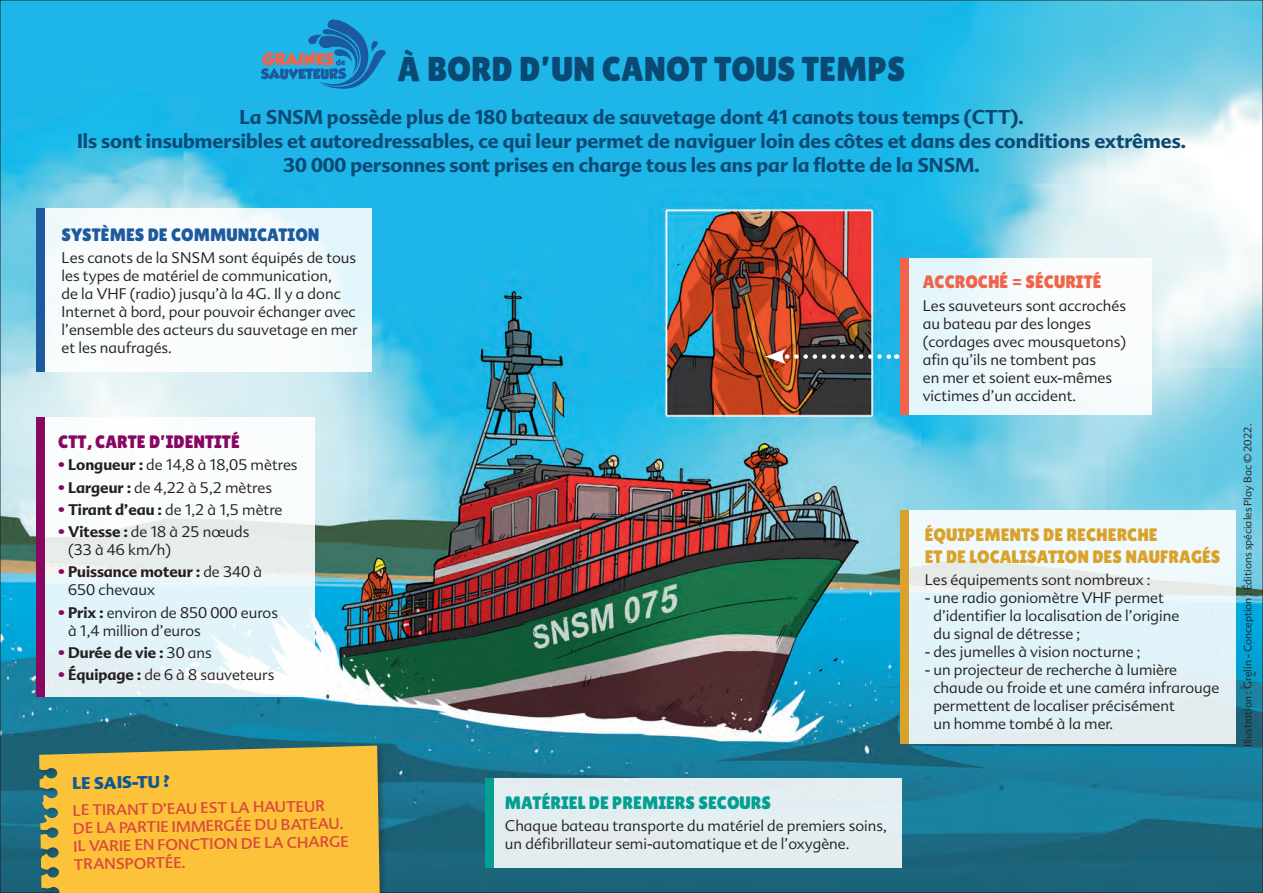
<style>
.page{position:relative;width:1263px;height:893px;background:#fff}
.page>*{position:absolute;margin:0;border:0;box-sizing:border-box;transform-origin:0 0}
.t1{font:34.5px "Lilita One";color:#0a4973}
.t2{font:700 19.5px/24px "Advert";color:#0a4973;text-align:center}
.t3{font:18px/21.6px "Lilita One";color:#d8a22b}
.t4{font:18px "Lilita One";color:#049e92}
.t5{font:18px "Lilita One";color:#1d5a9e}
.t6{font:18px "Lilita One";color:#890661}
.t7{font:18px "Lilita One";color:#f1634b}
.t8{font:900 16.5px "Advert";color:#0d5796}
.t9{font:300 15px/18px "Advert";color:#231f20}
.t10{font:15px/18px "Advert";color:#d9493f}
.t11{font:700 15px/18px "Advert";color:#231f20}
.t12{font:300 10.5px "Advert";color:#231f20}
.s1{color:#890661}
.s2{font-weight:700}
.s3{font-weight:300;color:#890661}
.s4{font-weight:300}
</style>
<div class="page">
<img style="left:2px;top:2px;width:1259px;height:889px">
<div style="left:488px;top:778px;width:413px;height:89px;background:#e3edf0"></div>
<div style="left:485px;top:778px;width:8px;height:89px;background:#049e92"></div>
<svg style="left:909px;top:510px;width:326px;height:234px;fill:#e3f3f9"></svg>
<div style="left:900px;top:510px;width:9px;height:234px;background:#d8a22b"></div>
<div style="left:904px;top:258px;width:247px;height:157px;background:linear-gradient(to right,#e3f6fb,#fffefd)"></div>
<div style="left:900px;top:258px;width:9px;height:157px;background:#f1634b"></div>
<svg style="left:261px;top:18px;width:127px;height:72px;background:#2b96c9"></svg>
<div style="left:39px;top:209px;width:333px;height:163px;background:#fff"></div>
<div style="left:36px;top:209px;width:9px;height:163px;background:#1d5a9e"></div>
<svg style="left:45px;top:417px;width:270px;height:279px"></svg>
<div style="left:36px;top:417px;width:9px;height:279px;background:#890661"></div>
<div style="left:38px;top:744px;width:353px;height:149px;background:#231f20;opacity:.35"></div>
<svg style="left:39px;top:746px;width:345px;height:147px;background:#edbb3d"></svg>
<svg style="left:765px;top:349px;width:132px;height:15px;background:#666e70"></svg>
<h1 class="t1" style="left:398px;top:49px;width:509px">À BORD D’UN CANOT TOUS TEMPS</h1>
<p class="t2" style="left:77px;top:105px;width:1110px">La SNSM possède plus de 180 bateaux de sauvetage dont 41 canots tous temps (CTT).<br>Ils sont insubmersibles et autoredressables, ce qui leur permet de naviguer loin des côtes et dans des conditions extrêmes.<br>30 000 personnes sont prises en charge tous les ans par la flotte de la SNSM.</p>
<p class="t5" style="left:62px;top:224px;width:259px">SYSTÈMES DE COMMUNICATION</p>
<p class="t9" style="left:62px;top:249px;width:297px">Les canots de la SNSM sont équipés de tous les types de matériel de communication,<br>de la VHF (radio) jusqu’à la 4G. Il y a donc Internet à bord, pour pouvoir échanger avec l’ensemble des acteurs du sauvetage en mer et les naufragés.</p>
<p class="t6" style="left:58px;top:432px;width:183px">CTT, CARTE D’IDENTITÉ</p>
<p class="t9" style="left:58px;top:456px;width:241px"><span class="s1">•</span> <span class="s2">Longueur :</span> de 14,8 à 18,05 mètres</p>
<p class="t9" style="left:58px;top:478px;width:215px"><span class="s1">•</span> <span class="s2">Largeur :</span> de 4,22 à 5,2 mètres</p>
<p class="t9" style="left:58px;top:501px;width:226px"><span class="s1">•</span> <span class="s2">Tirant d’eau :</span> de 1,2 à 1,5 mètre</p>
<p class="t9" style="left:68px;top:523px;width:183px;text-indent:-10px"><span class="s1">•</span> <span class="s2">Vitesse :</span> de 18 à 25 nœuds (33 à 46 km/h)</p>
<p class="t11" style="left:68px;top:563px;width:196px;text-indent:-10px"><span class="s3">•</span> Puissance moteur : <span class="s4">de 340 à<br>650 chevaux</span></p>
<p class="t9" style="left:68px;top:603px;width:211px;text-indent:-10px"><span class="s1">•</span> <span class="s2">Prix :</span> environ de 850 000 euros à 1,4 million d’euros</p>
<p class="t11" style="left:58px;top:643px;width:155px"><span class="s3">•</span> Durée de vie : <span class="s4">30 ans</span></p>
<p class="t9" style="left:58px;top:666px;width:218px"><span class="s1">•</span> <span class="s2">Équipage :</span> de 6 à 8 sauveteurs</p>
<p class="t8" style="left:72px;top:773px;width:98px;rotate:-1deg">LE SAIS-TU ?</p>
<p class="t10" style="left:73px;top:801px;width:277px;rotate:-1deg">LE TIRANT D’EAU EST LA HAUTEUR<br>DE LA PARTIE IMMERGÉE DU BATEAU.<br>IL VARIE EN FONCTION DE LA CHARGE<br>TRANSPORTÉE.</p>
<p class="t7" style="left:923px;top:272px;width:180px">ACCROCHÉ = SÉCURITÉ</p>
<p class="t9" style="left:923px;top:296px;width:205px">Les sauveteurs sont accrochés au bateau par des longes (cordages avec mousquetons) afin qu’ils ne tombent pas<br>en mer et soient eux-mêmes victimes d’un accident.</p>
<p class="t4" style="left:505px;top:792px;width:268px">MATÉRIEL DE PREMIERS SECOURS</p>
<p class="t9" style="left:505px;top:816px;width:383px">Chaque bateau transporte du matériel de premiers soins, un défibrillateur semi-automatique et de l’oxygène.</p>
<p class="t3" style="left:925px;top:524px;width:297px">ÉQUIPEMENTS DE RECHERCHE<br>ET DE LOCALISATION DES NAUFRAGÉS</p>
<p class="t9" style="left:925px;top:571px;width:227px">Les équipements sont nombreux :</p>
<p class="t9" style="left:933px;top:589px;width:247px;text-indent:-9px">- une radio goniomètre VHF permet d’identifier la localisation de l’origine du signal de détresse ;</p>
<p class="t9" style="left:925px;top:643px;width:217px">- des jumelles à vision nocturne ;</p>
<p class="t9" style="left:933px;top:661px;width:287px;text-indent:-9px">- un projecteur de recherche à lumière chaude ou froide et une caméra infrarouge permettent de localiser précisément<br>un homme tombé à la mer.</p>
<p class="t12" style="left:1241px;top:747px;width:325px;rotate:-90deg">Illustration : Grelin - Conception : Éditions spéciales Play Bac © 2022.</p>
</div>
